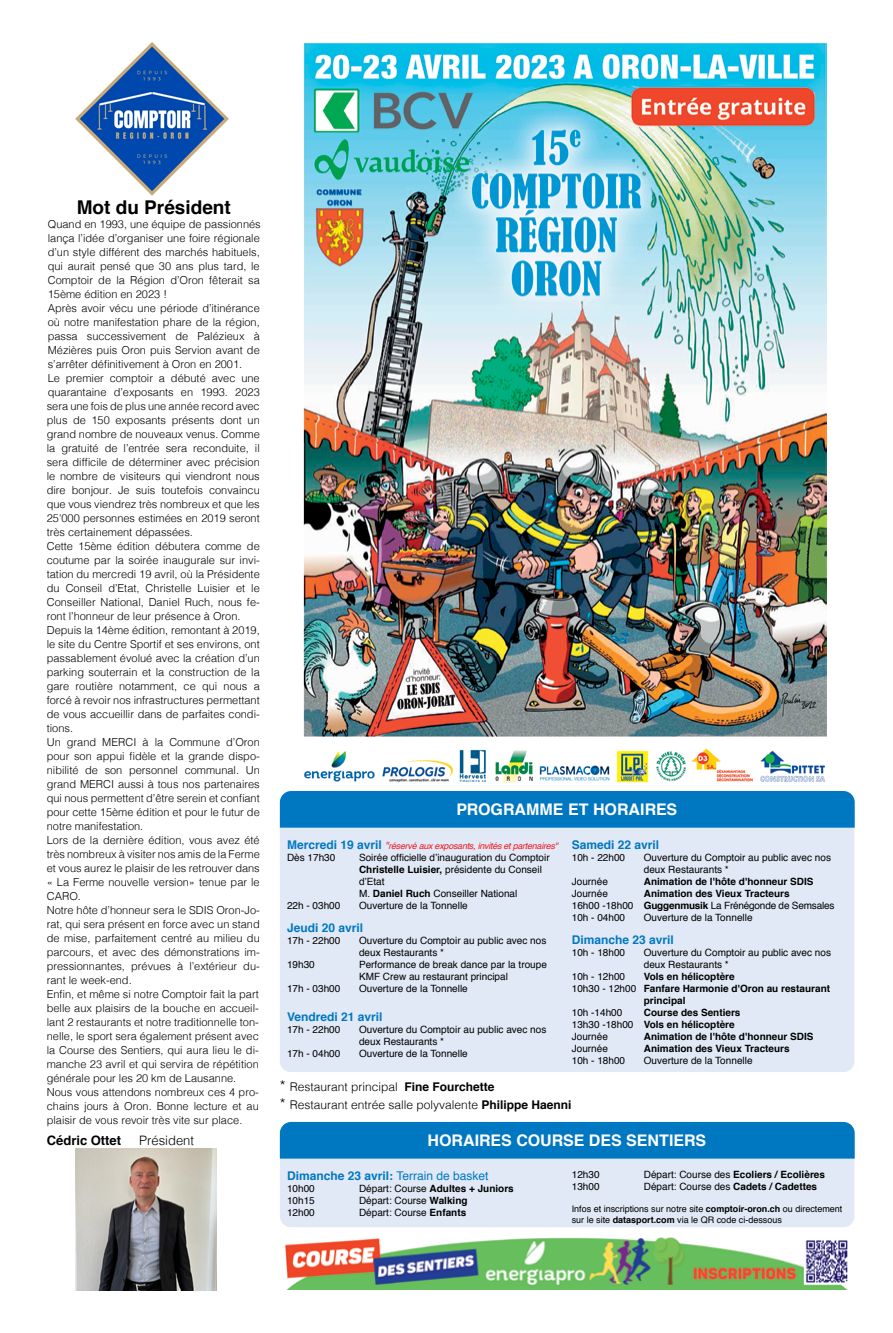
<style>
.page{position:relative;width:893px;height:1333px;background:#fff}
.page>*{position:absolute;margin:0;border:0;box-sizing:border-box;transform-origin:0 0}
.t1{font:700 19px "Helvetica";color:#000}
.t2{font:700 16px "Helvetica";color:#fff}
.t3{font:700 13px "Helvetica";color:#000}
.t4{font:300 13px "Helvetica";color:#000}
.t5{font:700 12px "Helvetica";color:#0077c1}
.t6{font:300 12px/18px "Helvetica";color:#000}
.t7{font:300 11px/14px "Helvetica";color:#000}
.t8{font:10px/12px "Helvetica";color:#000}
.t9{font:700 10px/12px "Helvetica";color:#000}
.t10{font:10px/12px "Helvetica";letter-spacing:-.02em;color:#000}
.t11{font:9px/10.8px "Helvetica";color:#000}
.t12{font:italic 9px "Helvetica";letter-spacing:-.03em;color:#ed1c23}
.s1{font-weight:700;font-style:normal;font-size:12px;color:#0077c1}
.s2{font-size:10px}
.s3{font-weight:700}
.s4{font-weight:400}
.s5{font-size:15px}
</style>
<div class="page">
<img style="left:304px;top:43px;width:523px;height:739px">
<div style="left:280px;top:801px;width:574px;height:270px;background:#e1e9f6;border-radius:11px"></div>
<div style="left:280px;top:791px;width:575px;height:36px;background:#0077c1"></div>
<div style="left:280px;top:1127px;width:574px;height:100px;background:#e1e9f6;border-radius:11px"></div>
<div style="left:280px;top:1121px;width:575px;height:37px;background:#0077c1"></div>
<img style="left:285px;top:1237px;width:563px;height:52px">
<img style="left:75px;top:1148px;width:142px;height:142px">
<img style="left:75px;top:42px;width:154px;height:154px">
<h1 class="t1" style="left:77px;top:192px;width:156px">Mot du Président</h1>
<p class="t7" style="left:47px;top:216px;width:215px">Quand en 1993, une équipe de passionnés lança l’idée d’organiser une foire régionale d’un style différent des marchés habituels, qui aurait pensé que 30 ans plus tard, le Comptoir de la Région d’Oron fêterait sa 15ème édition en 2023 !<br>Après avoir vécu une période d’itinérance où notre manifestation phare de la région, passa successivement de Palézieux à Mézières puis Oron puis Servion avant de s’arrêter définitivement à Oron en 2001.<br>Le premier comptoir a débuté avec une quarantaine d’exposants en 1993. 2023 sera une fois de plus une année record avec plus de 150 exposants présents dont un grand nombre de nouveaux venus. Comme la gratuité de l’entrée sera reconduite, il sera difficile de déterminer avec précision le nombre de visiteurs qui viendront nous dire bonjour. Je suis toutefois convaincu que vous viendrez très nombreux et que les 25'000 personnes estimées en 2019 seront très certainement dépassées.<br>Cette 15ème édition débutera comme de coutume par la soirée inaugurale sur invi&shy;tation du mercredi 19 avril, où la Présidente du Conseil d’Etat, Christelle Luisier et le Conseiller National, Daniel Ruch, nous fe&shy;ront l’honneur de leur présence à Oron.<br>Depuis la 14ème édition, remontant à 2019, le site du Centre Sportif et ses environs, ont passablement évolué avec la création d’un parking souterrain et la construction de la gare routière notamment, ce qui nous a forcé à revoir nos infrastructures permettant de vous accueillir dans de parfaites condi&shy;tions.<br>Un grand MERCI à la Commune d’Oron pour son appui fidèle et la grande dispo&shy;nibilité de son personnel communal. Un grand MERCI aussi à tous nos partenaires qui nous permettent d’être serein et confiant pour cette 15ème édition et pour le futur de notre manifestation.<br>Lors de la dernière édition, vous avez été très nombreux à visiter nos amis de la Ferme et vous aurez le plaisir de les retrouver dans « La Ferme nouvelle version» tenue par le CARO.<br>Notre hôte d’honneur sera le SDIS Oron-Jo&shy;rat, qui sera présent en force avec un stand de mise, parfaitement centré au milieu du parcours, et avec des démonstrations im&shy;pressionnantes, prévues à l’extérieur du&shy;rant le week-end.<br>Enfin, et même si notre Comptoir fait la part belle aux plaisirs de la bouche en accueil&shy;lant 2 restaurants et notre traditionnelle ton&shy;nelle, le sport sera également présent avec la Course des Sentiers, qui aura lieu le di&shy;manche 23 avril et qui servira de répétition générale pour les 20 km de Lausanne.<br>Nous vous attendons nombreux ces 4 pro&shy;chains jours à Oron. Bonne lecture et au plaisir de vous revoir très vite sur place.</p>
<p class="t3" style="left:47px;top:1129px;width:76px">Cédric Ottet</p>
<p class="t4" style="left:139px;top:1129px;width:56px">Président</p>
<h2 class="t2" style="left:456px;top:796px;width:222px">PROGRAMME ET HORAIRES</h2>
<p class="t12" style="left:287px;top:838px;width:272px"><span class="s1">Mercredi 19 avril</span> <span class="s2">"</span>réservé aux exposants, invités et partenaires"</p>
<p class="t8" style="left:287px;top:851px;width:50px">Dès 17h30</p>
<p class="t8" style="left:359px;top:851px;width:192px">Soirée officielle d’inauguration du Comptoir <span class="s3">Christelle Luisier,</span> présidente du Conseil d’Etat<br>M. <span class="s3">Daniel Ruch</span> Conseiller National</p>
<p class="t8" style="left:287px;top:899px;width:55px">22h - 03h00</p>
<p class="t8" style="left:359px;top:899px;width:110px">Ouverture de la Tonnelle</p>
<p class="t5" style="left:287px;top:917px;width:78px">Jeudi 20 avril</p>
<p class="t8" style="left:287px;top:934px;width:55px">17h - 22h00</p>
<p class="t8" style="left:359px;top:934px;width:189px">Ouverture du Comptoir au public avec nos deux Restaurants *</p>
<p class="t8" style="left:287px;top:958px;width:29px">19h30</p>
<p class="t8" style="left:359px;top:958px;width:189px">Performance de break dance par la troupe<br>KMF Crew au restaurant principal</p>
<p class="t8" style="left:287px;top:982px;width:55px">17h - 03h00</p>
<p class="t8" style="left:359px;top:982px;width:110px">Ouverture de la Tonnelle</p>
<p class="t5" style="left:287px;top:1006px;width:97px">Vendredi 21 avril</p>
<p class="t8" style="left:287px;top:1023px;width:55px">17h - 22h00</p>
<p class="t8" style="left:359px;top:1023px;width:189px">Ouverture du Comptoir au public avec nos deux Restaurants *</p>
<p class="t8" style="left:287px;top:1047px;width:55px">17h - 04h00</p>
<p class="t8" style="left:359px;top:1047px;width:110px">Ouverture de la Tonnelle</p>
<p class="t5" style="left:572px;top:834px;width:89px">Samedi 22 avril</p>
<p class="t8" style="left:572px;top:851px;width:55px">10h - 22h00</p>
<p class="t8" style="left:644px;top:851px;width:189px">Ouverture du Comptoir au public avec nos deux Restaurants *</p>
<p class="t8" style="left:572px;top:875px;width:38px">Journée</p>
<p class="t9" style="left:644px;top:875px;width:171px">Animation de l'hôte d'honneur SDIS</p>
<p class="t8" style="left:572px;top:887px;width:38px">Journée</p>
<p class="t10" style="left:572px;top:887px;width:264px;text-indent:72px"><span class="s3">Animation des Vieux Tracteurs<br></span>16h00 -18h00 <span class="s3">Guggenmusik</span> La Frénégonde de Semsales<br>10h - 04h00</p>
<p class="t8" style="left:644px;top:911px;width:110px">Ouverture de la Tonnelle</p>
<p class="t5" style="left:572px;top:929px;width:104px">Dimanche 23 avril</p>
<p class="t8" style="left:572px;top:946px;width:55px">10h - 18h00</p>
<p class="t8" style="left:644px;top:946px;width:189px">Ouverture du Comptoir au public avec nos deux Restaurants *</p>
<p class="t8" style="left:572px;top:970px;width:55px">10h - 12h00</p>
<p class="t9" style="left:644px;top:970px;width:92px">Vols en hélicoptère</p>
<p class="t9" style="left:572px;top:982px;width:260px"><span class="s4">10h30 - 12h00</span> Fanfare Harmonie d'Oron au restaurant</p>
<p class="t9" style="left:644px;top:994px;width:43px">principal</p>
<p class="t8" style="left:572px;top:1006px;width:52px">10h -14h00</p>
<p class="t9" style="left:572px;top:1006px;width:170px;text-indent:72px">Course des Sentiers<br><span class="s4">13h30 -18h00</span> Vols en hélicoptère<br><span class="s4">Journée</span></p>
<p class="t9" style="left:644px;top:1030px;width:171px">Animation de l'hôte d'honneur SDIS</p>
<p class="t8" style="left:572px;top:1042px;width:38px">Journée</p>
<p class="t9" style="left:644px;top:1042px;width:147px">Animation des Vieux Tracteurs</p>
<p class="t8" style="left:572px;top:1054px;width:55px">10h - 18h00</p>
<p class="t8" style="left:644px;top:1054px;width:110px">Ouverture de la Tonnelle</p>
<p class="t6" style="left:280px;top:1077px;width:293px"><span class="s5">*</span> Restaurant principal <span class="s3">Fine Fourchette<br></span><span class="s5">*</span> Restaurant entrée salle polyvalente <span class="s3">Philippe Haenni</span></p>
<h2 class="t2" style="left:428px;top:1127px;width:280px">HORAIRES COURSE DES SENTIERS</h2>
<p class="t5" style="left:287px;top:1165px;width:203px">Dimanche 23 avril: <span class="s4">Terrain de basket</span></p>
<p class="t8" style="left:287px;top:1182px;width:29px">10h00</p>
<p class="t9" style="left:359px;top:1182px;width:156px"><span class="s4">Départ: Course</span> Adultes + Juniors</p>
<p class="t8" style="left:287px;top:1194px;width:29px">10h15</p>
<p class="t8" style="left:359px;top:1194px;width:110px">Départ: Course <span class="s3">Walking</span></p>
<p class="t8" style="left:287px;top:1206px;width:29px">12h00</p>
<p class="t8" style="left:359px;top:1206px;width:109px">Départ: Course <span class="s3">Enfants</span></p>
<p class="t8" style="left:572px;top:1168px;width:29px">12h30</p>
<p class="t9" style="left:644px;top:1168px;width:183px"><span class="s4">Départ: Course des</span> Ecoliers / Ecolières</p>
<p class="t8" style="left:572px;top:1180px;width:29px">13h00</p>
<p class="t8" style="left:644px;top:1180px;width:175px">Départ: Course des <span class="s3">Cadets / Cadettes</span></p>
<p class="t11" style="left:572px;top:1203px;width:272px">Infos et inscriptions sur notre site <span class="s3">comptoir-oron.ch</span> ou directement sur le site <span class="s3">datasport.com</span> via le QR code ci-dessous</p>
</div>
